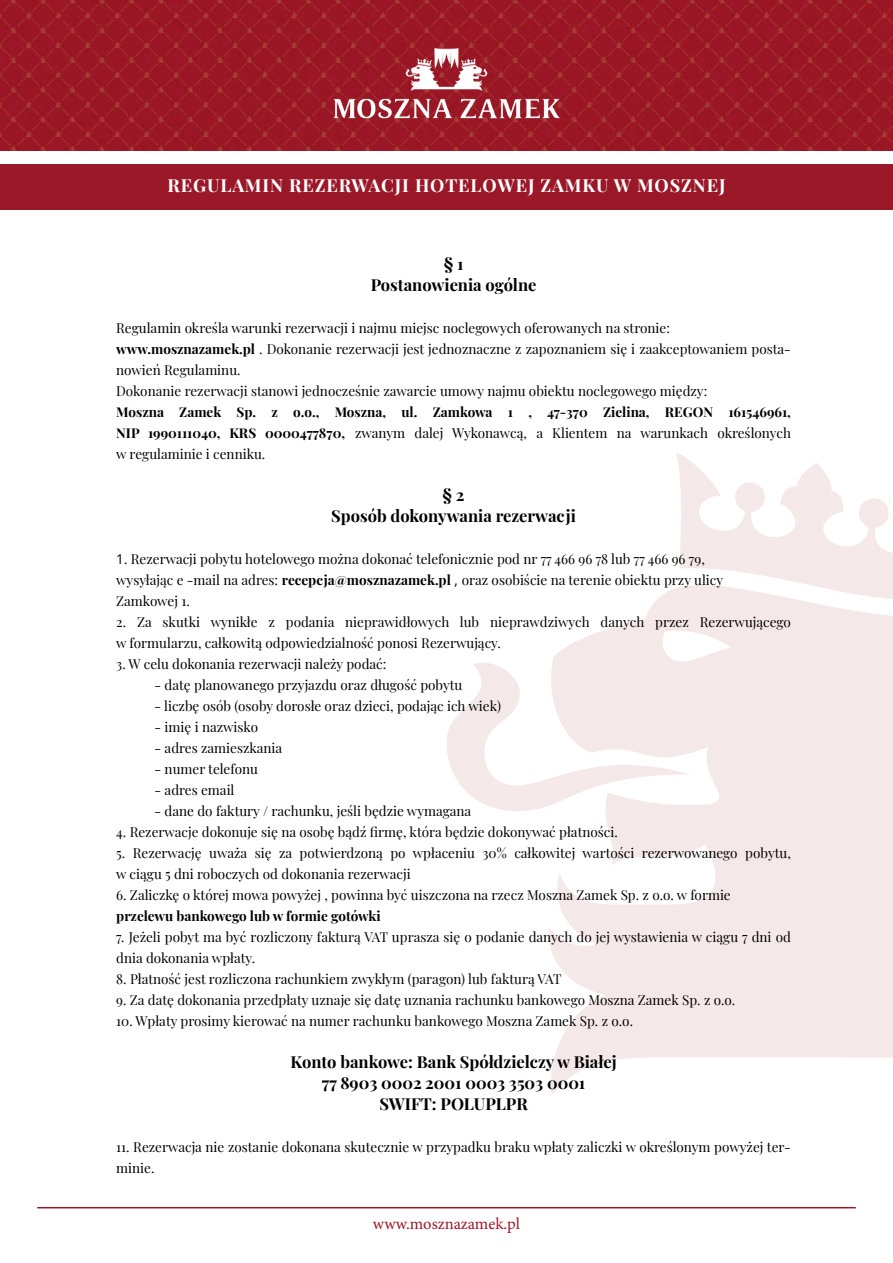
<style>
.page{position:relative;width:893px;height:1263px;background:#fff}
.page>*{position:absolute;margin:0;border:0;box-sizing:border-box;transform-origin:0 0}
.t1{font:700 18px "Playfair Display";letter-spacing:.05em;color:#fff}
.t2{font:700 16.5px/21px "Playfair Display";color:#000;text-align:center}
.t3{font:16.5px "Minion Pro";color:#9b1828}
.t4{font:13.5px/21px "Playfair Display";color:#000}
.t5{font:700 13.5px/21px "Playfair Display";color:#000;text-align:justify}
.s1{font-weight:700}
.s2{font-weight:400}
.s3{font-family:"Open Sans"}
</style>
<div class="page">
<img style="left:0;top:0;width:893px;height:151px">
<img style="left:303px;top:32px;width:287px;height:102px">
<hr style="left:37px;top:1207px;width:819px;height:1px;background:#9b1828">
<div style="left:0;top:164px;width:893px;height:46px;background:#9b1828"></div>
<svg style="left:446px;top:453px;width:447px;height:642px;fill:#f5e8e8"></svg>
<h1 class="t1" style="left:167px;top:171px;width:560px">REGULAMIN REZERWACJI HOTELOWEJ ZAMKU W MOSZNEJ</h1>
<p class="t2" style="left:371px;top:252px;width:167px">§ 1<br>Postanowienia ogólne</p>
<p class="t4" style="left:116px;top:316px;width:676px">Regulamin określa warunki rezerwacji i najmu miejsc noclegowych oferowanych na stronie: <span class="s1">www.mosznazamek.pl</span> . Dokonanie rezerwacji jest jednoznaczne z zapoznaniem się i zaakceptowaniem posta&shy;nowień Regulaminu.<br>Dokonanie rezerwacji stanowi jednocześnie zawarcie umowy najmu obiektu noclegowego między:</p>
<p class="t5" style="left:116px;top:400px;width:676px">Moszna Zamek Sp. z o.o., Moszna, ul. Zamkowa 1 , 47-370 Zielina, REGON 161546961, NIP 1990111040, KRS 0000477870, <span class="s2">zwanym dalej Wykonawcą, a Klientem na warunkach określonych w regulaminie i cenniku.</span></p>
<p class="t2" style="left:331px;top:483px;width:246px">§ 2<br>Sposób dokonywania rezerwacji</p>
<p class="t4" style="left:116px;top:547px;width:608px"><span class="s3">1</span>. Rezerwacji pobytu hotelowego można dokonać telefonicznie pod nr 77 466 96 78 lub 77 466 96 79, wysyłając e -mail na adres: <span class="s1">recepcja@mosznazamek.pl</span> <span class="s3">,</span> oraz osobiście na terenie obiektu przy ulicy<br>Zamkowej 1.</p>
<p class="t4" style="left:116px;top:610px;width:676px">2. Za skutki wynikłe z podania nieprawidłowych lub nieprawdziwych danych przez Rezerwującego w formularzu, całkowitą odpowiedzialność ponosi Rezerwujący.</p>
<p class="t4" style="left:116px;top:652px;width:272px">3. W celu dokonania rezerwacji należy podać:</p>
<p class="t4" style="left:155px;top:673px;width:309px">- datę planowanego przyjazdu oraz długość pobytu</p>
<p class="t4" style="left:155px;top:694px;width:348px">- liczbę osób (osoby dorosłe oraz dzieci, podając ich wiek)</p>
<p class="t4" style="left:155px;top:715px;width:105px">- imię i nazwisko</p>
<p class="t4" style="left:155px;top:736px;width:129px">- adres zamieszkania</p>
<p class="t4" style="left:155px;top:757px;width:105px">- numer telefonu</p>
<p class="t4" style="left:155px;top:778px;width:81px">- adres email</p>
<p class="t4" style="left:155px;top:799px;width:318px">- dane do faktury / rachunku, jeśli będzie wymagana</p>
<p class="t4" style="left:116px;top:820px;width:503px">4. Rezerwacje dokonuje się na osobę bądź firmę, która będzie dokonywać płatności.</p>
<p class="t4" style="left:116px;top:841px;width:676px">5. Rezerwację uważa się za potwierdzoną po wpłaceniu 30% całkowitej wartości rezerwowanego pobytu, w ciągu 5 dni roboczych od dokonania rezerwacji</p>
<p class="t4" style="left:116px;top:883px;width:616px">6. Zaliczkę o której mowa powyżej , powinna być uiszczona na rzecz Moszna Zamek Sp. z o.o. w formie</p>
<p class="t5" style="left:116px;top:904px;width:266px">przelewu bankowego lub w formie gotówki</p>
<p class="t4" style="left:116px;top:925px;width:676px">7. Jeżeli pobyt ma być rozliczony fakturą VAT uprasza się o podanie danych do jej wystawienia w ciągu 7 dni od dnia dokonania wpłaty.</p>
<p class="t4" style="left:116px;top:967px;width:447px">8. Płatność jest rozliczona rachunkiem zwykłym (paragon) lub fakturą VAT</p>
<p class="t4" style="left:116px;top:988px;width:621px">9. Za datę dokonania przedpłaty uznaje się datę uznania rachunku bankowego Moszna Zamek Sp. z o.o.</p>
<p class="t4" style="left:116px;top:1009px;width:518px">10. Wpłaty prosimy kierować na numer rachunku bankowego Moszna Zamek Sp. z o.o.</p>
<p class="t2" style="left:290px;top:1050px;width:328px">Konto bankowe: Bank Spółdzielczy w Białej<br>77 8903 0002 2001 0003 3503 0001<br>SWIFT: POLUPLPR</p>
<p class="t4" style="left:116px;top:1135px;width:676px">11. Rezerwacja nie zostanie dokonana skutecznie w przypadku braku wpłaty zaliczki w określonym powyżej ter&shy;minie.</p>
<p class="t3" style="left:373px;top:1213px;width:148px">www.mosznazamek.pl</p>
</div>
